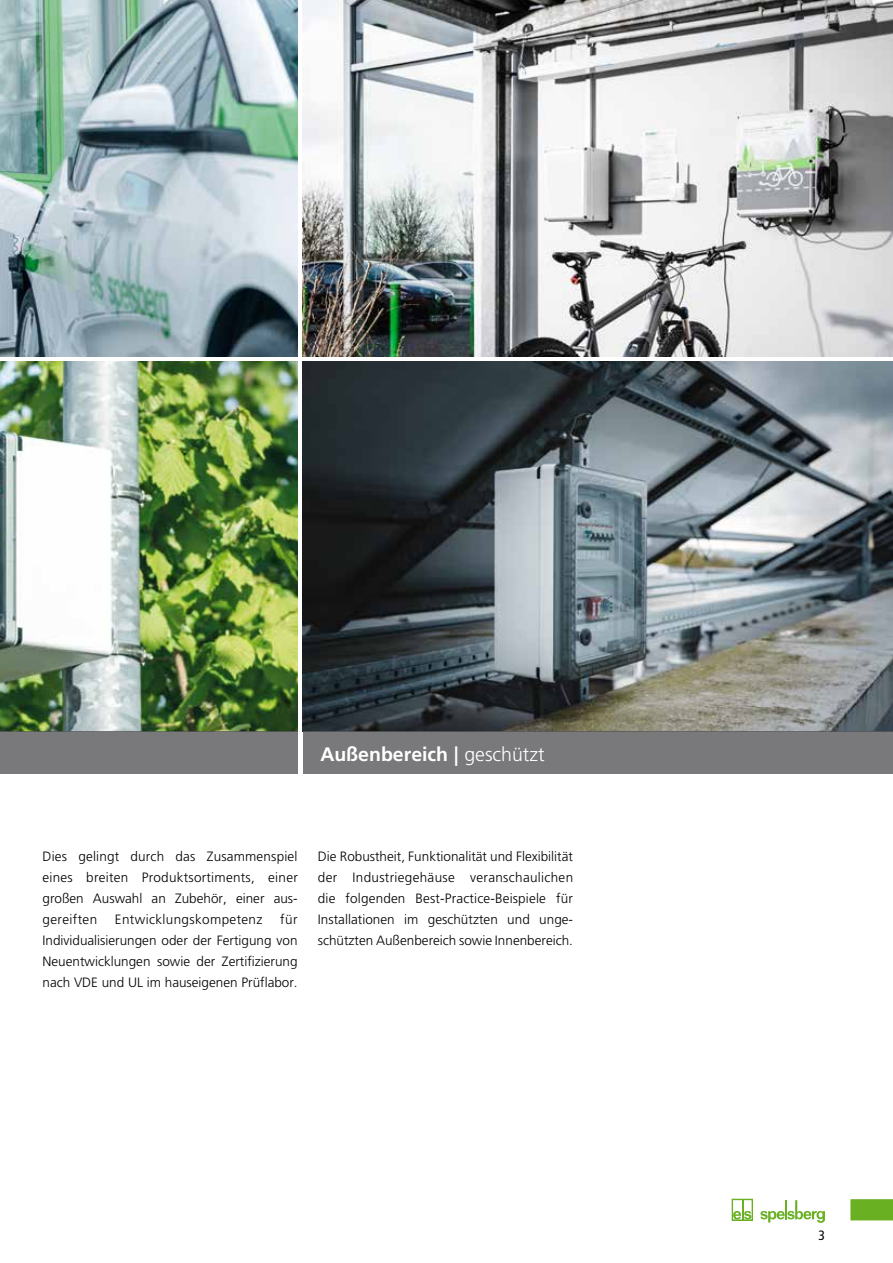
<style>
.page{position:relative;width:893px;height:1263px;background:#fff}
.page>*{position:absolute;margin:0;border:0;box-sizing:border-box;transform-origin:0 0}
.t1{font:700 19.5px "Frutiger";color:#fff}
.t2{font:300 13.5px/21px "Frutiger";color:#000;text-align:justify}
.t3{font:300 13.5px "Frutiger";letter-spacing:.025em;color:#000}
.t4{font:condensed 13.5px "Frutiger";color:#000}
.s1{font-weight:300}
</style>
<div class="page">
<svg style="left:760px;top:1200px;width:65px;height:23px"></svg>
<svg style="left:732px;top:1199px;width:20px;height:21px"></svg>
<svg style="left:850px;top:1199px;width:43px;height:21px"></svg>
<img style="left:0;top:0;width:298px;height:356px">
<img style="left:303px;top:361px;width:590px;height:370px">
<img style="left:0;top:361px;width:298px;height:370px">
<img style="left:303px;top:0;width:590px;height:356px">
<div style="left:0;top:731px;width:298px;height:43px;background:#79797b"></div>
<div style="left:303px;top:731px;width:590px;height:43px;background:#79797b"></div>
<h1 class="t1" style="left:320px;top:743px;width:226px">Außenbereich | <span class="s1">geschützt</span></h1>
<p class="t2" style="left:43px;top:846px;width:257px">Dies gelingt durch das Zusammenspiel eines breiten Produktsortiments, einer großen Auswahl an Zubehör, einer aus&shy;gereiften</p>
<p class="t2" style="left:43px;top:909px;width:257px;text-indent:238px">für Individualisierungen oder der Fertigung von Neuentwicklungen sowie der Zertifizierung nach VDE und UL im hauseigenen Prüflabor.</p>
<p class="t3" style="left:115px;top:912px;width:149px">Entwicklungskompetenz</p>
<p class="t2" style="left:318px;top:846px;width:257px">Die Robustheit, Funktionalität und Flexibilität der Industriegehäuse veranschaulichen die folgenden Best-Practice-Beispiele für Installationen im geschützten und unge&shy;schützten Außenbereich sowie Innenbereich.</p>
<p class="t4" style="left:818px;top:1227px;width:8px">3</p>
</div>
